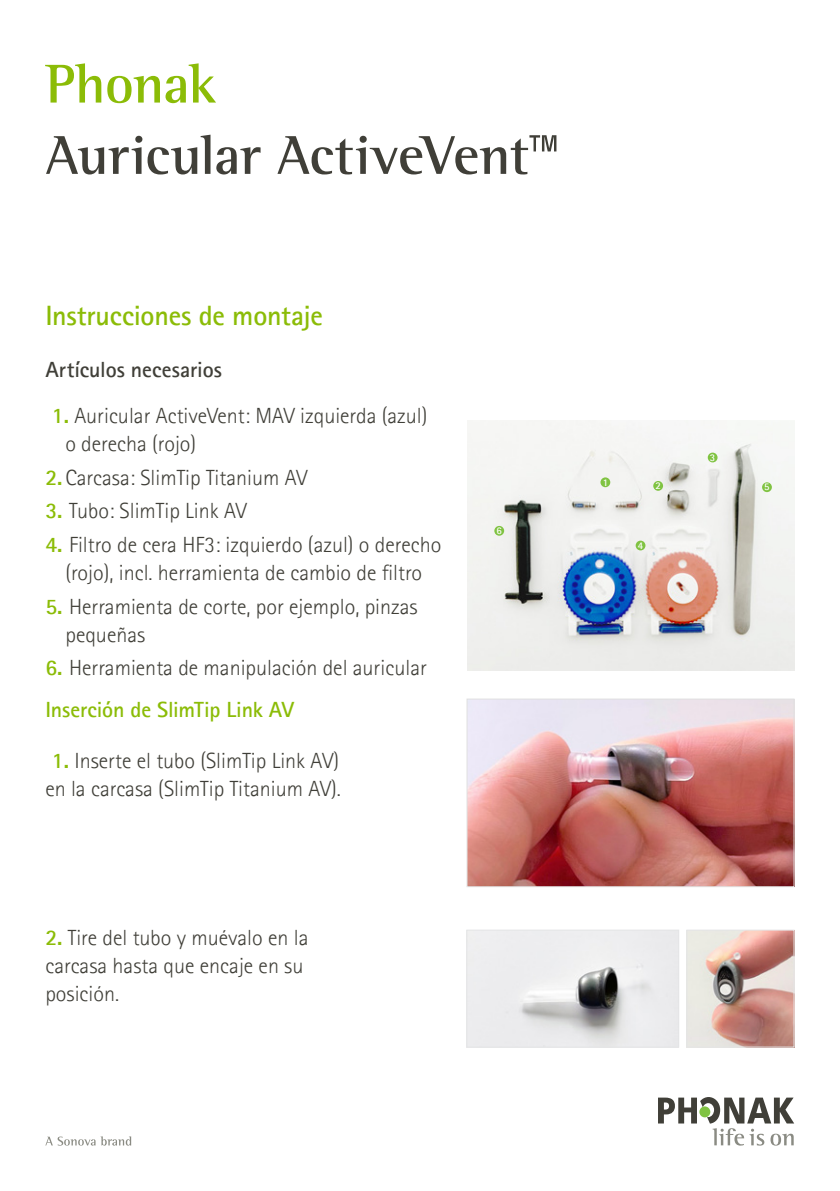
<style>
.page{position:relative;width:840px;height:1191px;background:#fff}
.page>*{position:absolute;margin:0;border:0;box-sizing:border-box;transform-origin:0 0}
.t1{font:700 56px/71.2px "Rotis Semifor Phonak";letter-spacing:-.01em;color:#403f38}
.t2{font:700 28px "Rotis Sansfor Phonak";letter-spacing:-.01em;color:#8bbc07}
.t3{font:300 22px/28px "Rotis Sansfor Phonak";color:#403f38}
.t4{font:700 22px "Rotis Sansfor Phonak";letter-spacing:-.005em;color:#8bbc07}
.t5{font:700 22px "Rotis Sansfor Phonak";color:#403f38}
.t6{font:700 10px "Rotis Sansfor Phonak";color:#fff}
.s1{color:#8bbc07}
.s2{font-family:"Rotis Sansfor Phonak"}
.s3{font-weight:700;color:#8bbc07}
</style>
<div class="page">
<svg style="left:45px;top:1136px;width:86px;height:9px"></svg>
<svg style="left:658px;top:1097px;width:135px;height:48px"></svg>
<img style="left:467px;top:420px;width:326px;height:250px">
<img style="left:468px;top:701px;width:323px;height:184px">
<div style="left:466px;top:699px;width:327px;height:188px;border:1px solid #e0e0e0"></div>
<img style="left:468px;top:932px;width:208px;height:113px">
<div style="left:466px;top:930px;width:212px;height:117px;border:1px solid #e4e5e6"></div>
<img style="left:688px;top:932px;width:103px;height:113px">
<div style="left:686px;top:930px;width:107px;height:117px;border:1px solid #e4e5e6"></div>
<div style="left:635px;top:540px;width:10px;height:10px;background:#80c342;border-radius:50%"></div>
<div style="left:600px;top:477px;width:10px;height:10px;background:#80c342;border-radius:50%"></div>
<div style="left:653px;top:481px;width:9px;height:10px;background:#80c342;border-radius:50%"></div>
<svg style="left:761px;top:482px;width:10px;height:10px"></svg>
<div style="left:707px;top:452px;width:10px;height:10px;background:#80c342;border-radius:50%"></div>
<div style="left:494px;top:526px;width:10px;height:10px;background:#80c342;border-radius:50%"></div>
<h1 class="t1" style="left:45px;top:48px;width:519px"><span class="s1">Phonak<br></span>Auricular ActiveVent<span class="s2">™</span></h1>
<p class="t2" style="left:45px;top:298px;width:279px">Instrucciones de montaje</p>
<p class="t5" style="left:45px;top:355px;width:178px">Artículos necesarios</p>
<p class="t3" style="left:65px;top:402px;width:363px;text-indent:-13px"><span class="s3">1.</span> Auricular ActiveVent: MAV izquierda (azul) o derecha (rojo)</p>
<p class="t3" style="left:45px;top:463px;width:263px"><span class="s3">2.</span> Carcasa: SlimTip Titanium AV</p>
<p class="t3" style="left:45px;top:497px;width:203px"><span class="s3">3.</span> Tubo: SlimTip Link AV</p>
<p class="t3" style="left:45px;top:531px;width:397px;text-align:center"><span class="s3">4.</span> Filtro de cera HF3: izquierdo (azul) o derecho (rojo), incl. herramienta de cambio de filtro</p>
<p class="t3" style="left:65px;top:592px;width:353px;text-indent:-20px"><span class="s3">5.</span> Herramienta de corte, por ejemplo, pinzas pequeñas</p>
<p class="t3" style="left:45px;top:654px;width:383px"><span class="s3">6.</span> Herramienta de manipulación del auricular</p>
<p class="t4" style="left:45px;top:696px;width:250px">Inserción de SlimTip Link AV</p>
<p class="t3" style="left:45px;top:746px;width:297px"><span class="s3">1.</span> Inserte el tubo (SlimTip Link AV) en la carcasa (SlimTip Titanium AV).</p>
<p class="t3" style="left:45px;top:924px;width:264px"><span class="s3">2.</span> Tire del tubo y muévalo en la carcasa hasta que encaje en su posición.</p>
<p class="t6" style="left:496px;top:524px;width:7px">6</p>
<p class="t6" style="left:602px;top:476px;width:7px">1</p>
<p class="t6" style="left:709px;top:451px;width:7px">3</p>
<p class="t6" style="left:655px;top:479px;width:7px">2</p>
<p class="t6" style="left:763px;top:481px;width:7px">5</p>
<p class="t6" style="left:637px;top:539px;width:7px">4</p>
</div>
